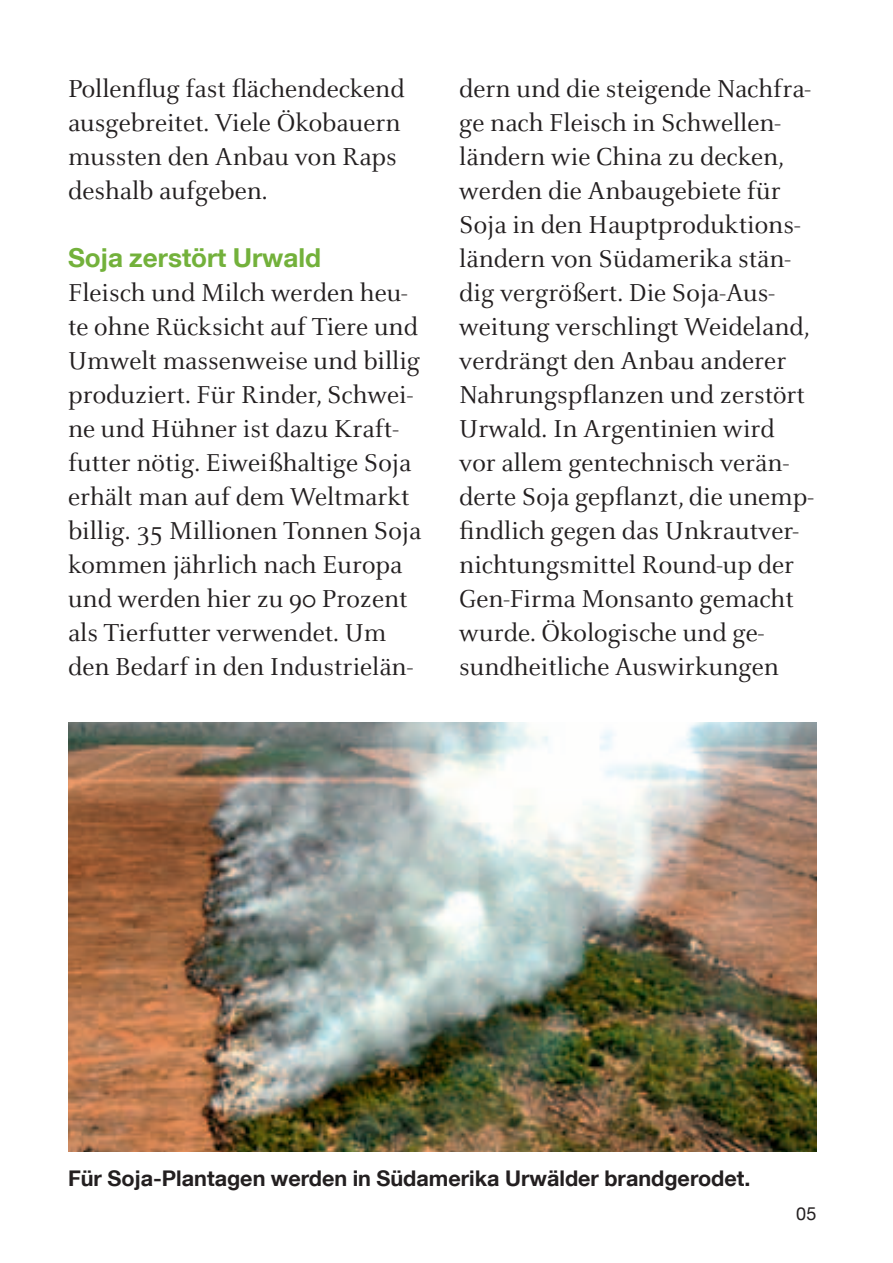
<style>
.page{position:relative;width:893px;height:1263px;background:#fff}
.page>*{position:absolute;margin:0;border:0;box-sizing:border-box;transform-origin:0 0}
.t1{font:27px/33.9px "Celeste";color:#231f20}
.t2{font:700 26.1px "Helvetica Neue LT Com";color:#73b13b}
.t3{font:700 21.6px "Helvetica Neue LT Com";color:#231f20}
.t4{font:18px "Helvetica Neue LT Com";color:#231f20}
</style>
<div class="page">
<img style="left:68px;top:723px;width:748px;height:428px">
<p class="t1" style="left:68px;top:72px;width:338px">Pollenflug fast flächendeckend ausgebreitet. Viele Ökobauern mussten den Anbau von Raps deshalb aufgeben.</p>
<p class="t2" style="left:68px;top:241px;width:255px">Soja zerstört Urwald</p>
<p class="t1" style="left:68px;top:276px;width:355px">Fleisch und Milch werden heu&shy;te ohne Rücksicht auf Tiere und<br>Umwelt massenweise und billig produziert. Für Rinder, Schwei&shy;ne und Hühner ist dazu Kraft&shy;futter nötig. Eiweißhaltige Soja erhält man auf dem Weltmarkt billig. 35 Millionen Tonnen Soja kommen jährlich nach Europa und werden hier zu 90 Prozent als Tierfutter verwendet. Um den Bedarf in den Industrielän-</p>
<p class="t1" style="left:459px;top:72px;width:356px">dern und die steigende Nachfra&shy;ge nach Fleisch in Schwellen&shy;ländern wie China zu decken, werden die Anbaugebiete für<br>Soja in den Hauptproduktions&shy;ländern von Südamerika stän&shy;dig vergrößert. Die Soja-Aus&shy;weitung verschlingt Weideland, verdrängt den Anbau anderer<br>Nahrungspflanzen und zerstört<br>Urwald. In Argentinien wird vor allem gentechnisch verän&shy;derte Soja gepflanzt, die unemp&shy;findlich gegen das Unkrautver&shy;nichtungsmittel Round-up der<br>Gen-Firma Monsanto gemacht wurde. Ökologische und ge&shy;sundheitliche Auswirkungen</p>
<p class="t3" style="left:68px;top:1164px;width:684px">Für Soja-Plantagen werden in Südamerika Urwälder brandgerodet.</p>
<p class="t4" style="left:796px;top:1202px;width:22px">05</p>
</div>
